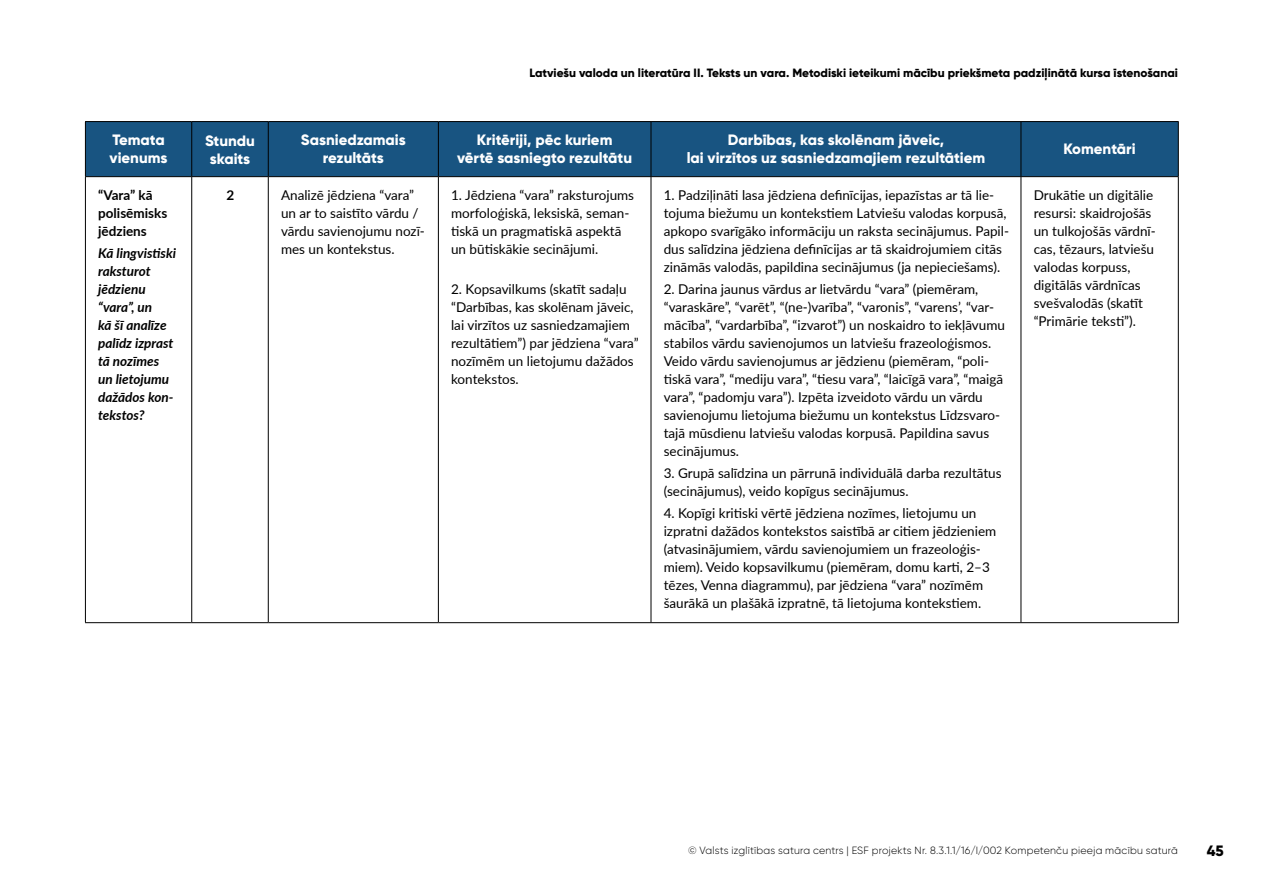
<style>
.page{position:relative;width:1263px;height:893px;background:#fff}
.page>*{position:absolute;margin:0;border:0;box-sizing:border-box;transform-origin:0 0}
.t1{font:800 15px/18px "Gilroy";color:#fff;text-align:center}
.t2{font:800 15px "Gilroy";color:#000}
.t3{font:13.5px/18px "Lato";color:#000}
.t4{font:italic 700 13.5px/18px "Lato";color:#000}
.t5{font:700 13.5px/18px "Lato";color:#000}
.t6{font:800 12px "Gilroy";color:#000}
.t7{font:300 10.5px "Gilroy";letter-spacing:.02em;color:#000}
</style>
<div class="page">
<div style="left:86px;top:122px;width:1092px;height:54px;background:#185481"></div>
<hr style="left:191px;top:122px;width:1px;height:54px;background:#000">
<hr style="left:268px;top:122px;width:1px;height:54px;background:#000">
<hr style="left:438px;top:122px;width:1px;height:54px;background:#000">
<hr style="left:651px;top:122px;width:1px;height:54px;background:#000">
<hr style="left:1020px;top:122px;width:1px;height:54px;background:#000">
<hr style="left:191px;top:177px;width:1px;height:445px;background:#000">
<hr style="left:268px;top:177px;width:1px;height:445px;background:#000">
<hr style="left:438px;top:177px;width:1px;height:445px;background:#000">
<hr style="left:651px;top:177px;width:1px;height:445px;background:#000">
<hr style="left:1020px;top:177px;width:1px;height:445px;background:#000">
<hr style="left:85px;top:622px;width:107px;height:1px;background:#000">
<hr style="left:192px;top:622px;width:76px;height:1px;background:#000">
<hr style="left:268px;top:622px;width:170px;height:1px;background:#000">
<hr style="left:438px;top:622px;width:213px;height:1px;background:#000">
<hr style="left:651px;top:622px;width:370px;height:1px;background:#000">
<hr style="left:1021px;top:622px;width:158px;height:1px;background:#000">
<hr style="left:85px;top:177px;width:1px;height:445px;background:#000">
<hr style="left:1178px;top:177px;width:1px;height:445px;background:#000">
<hr style="left:85px;top:121px;width:107px;height:1px;background:#000">
<hr style="left:85px;top:122px;width:1px;height:54px;background:#000">
<hr style="left:192px;top:121px;width:76px;height:1px;background:#000">
<hr style="left:268px;top:121px;width:170px;height:1px;background:#000">
<hr style="left:438px;top:121px;width:213px;height:1px;background:#000">
<hr style="left:651px;top:121px;width:370px;height:1px;background:#000">
<hr style="left:1021px;top:121px;width:158px;height:1px;background:#000">
<hr style="left:1178px;top:122px;width:1px;height:54px;background:#000">
<hr style="left:85px;top:176px;width:107px;height:1px;background:#000">
<hr style="left:192px;top:176px;width:76px;height:1px;background:#000">
<hr style="left:268px;top:176px;width:170px;height:1px;background:#000">
<hr style="left:438px;top:176px;width:213px;height:1px;background:#000">
<hr style="left:651px;top:176px;width:370px;height:1px;background:#000">
<hr style="left:1021px;top:176px;width:158px;height:1px;background:#000">
<p class="t6" style="left:529px;top:65px;width:650px">Latviešu valoda un literatūra II. Teksts un vara. Metodiski ieteikumi mācību priekšmeta padziļinātā kursa īstenošanai</p>
<p class="t1" style="left:110px;top:130px;width:60px;text-align:left">Temata vienums</p>
<p class="t1" style="left:205px;top:132px;width:51px">Stundu skaits</p>
<p class="t1" style="left:301px;top:130px;width:106px">Sasniedzamais rezultāts</p>
<p class="t1" style="left:457px;top:130px;width:177px">Kritēriji, pēc kuriem vērtē sasniegto rezultātu</p>
<p class="t1" style="left:687px;top:130px;width:300px">Darbības, kas skolēnam jāveic,<br>lai virzītos uz sasniedzamajiem rezultātiem</p>
<p class="t1" style="left:1063px;top:139px;width:74px">Komentāri</p>
<p class="t5" style="left:98px;top:185px;width:71px">“Vara” kā polisēmisks jēdziens</p>
<p class="t4" style="left:98px;top:244px;width:79px">Kā lingvistiski raksturot jēdzienu “vara”, un<br>kā šī analīze palīdz izprast tā nozīmes un lietojumu dažādos kon&shy;tekstos?</p>
<p class="t5" style="left:226px;top:185px;width:9px">2</p>
<p class="t3" style="left:281px;top:185px;width:145px">Analizē jēdziena “vara” un ar to saistīto vārdu / vārdu savienojumu nozī&shy;mes un kontekstus.</p>
<p class="t3" style="left:451px;top:185px;width:185px">1. Jēdziena “vara” raksturojums morfoloģiskā, leksiskā, seman&shy;tiskā un pragmatiskā aspektā un būtiskākie secinājumi.</p>
<p class="t3" style="left:451px;top:280px;width:189px">2. Kopsavilkums (skatīt sadaļu “Darbības, kas skolēnam jāveic, lai virzītos uz sasniedzamajiem rezultātiem”) par jēdziena “vara” nozīmēm un lietojumu dažādos kontekstos.</p>
<p class="t3" style="left:1034px;top:185px;width:124px">Drukātie un digitālie resursi: skaidrojošās un tulkojošās vārdnī&shy;cas, tēzaurs, latviešu valodas korpuss, digitālās vārdnīcas svešvalodās (skatīt “Primārie teksti”).</p>
<p class="t3" style="left:664px;top:185px;width:347px">1. Padziļināti lasa jēdziena definīcijas, iepazīstas ar tā lie&shy;tojuma biežumu un kontekstiem Latviešu valodas korpusā, apkopo svarīgāko informāciju un raksta secinājumus. Papil&shy;dus salīdzina jēdziena definīcijas ar tā skaidrojumiem citās zināmās valodās, papildina secinājumus (ja nepieciešams).</p>
<p class="t3" style="left:664px;top:280px;width:343px">2. Darina jaunus vārdus ar lietvārdu “vara” (piemēram, “varaskāre”, “varēt”, “(ne-)varība”, “varonis”, “varens’, “var&shy;mācība”, “vardarbība”, “izvarot”) un noskaidro to iekļāvumu stabilos vārdu savienojumos un latviešu frazeoloģismos.<br>Veido vārdu savienojumus ar jēdzienu (piemēram, “poli&shy;tiskā vara”, “mediju vara”, “tiesu vara”, “laicīgā vara”, “maigā vara”, “padomju vara”). Izpēta izveidoto vārdu un vārdu savienojumu lietojuma biežumu un kontekstus Līdzsvaro&shy;tajā mūsdienu latviešu valodas korpusā. Papildina savus secinājumus.</p>
<p class="t3" style="left:664px;top:464px;width:339px">3. Grupā salīdzina un pārrunā individuālā darba rezultātus (secinājumus), veido kopīgus secinājumus.</p>
<p class="t3" style="left:664px;top:504px;width:334px">4. Kopīgi kritiski vērtē jēdziena nozīmes, lietojumu un izpratni dažādos kontekstos saistībā ar citiem jēdzieniem (atvasinājumiem, vārdu savienojumiem un frazeoloģis&shy;miem). Veido kopsavilkumu (piemēram, domu karti, 2–3 tēzes, Venna diagrammu), par jēdziena “vara” nozīmēm šaurākā un plašākā izpratnē, tā lietojuma kontekstiem.</p>
<p class="t7" style="left:688px;top:844px;width:491px">© Valsts izglītības satura centrs | ESF projekts Nr. 8.3.1.1/16/I/002 Kompetenču pieeja mācību saturā</p>
<p class="t2" style="left:1207px;top:841px;width:18px">45</p>
</div>
